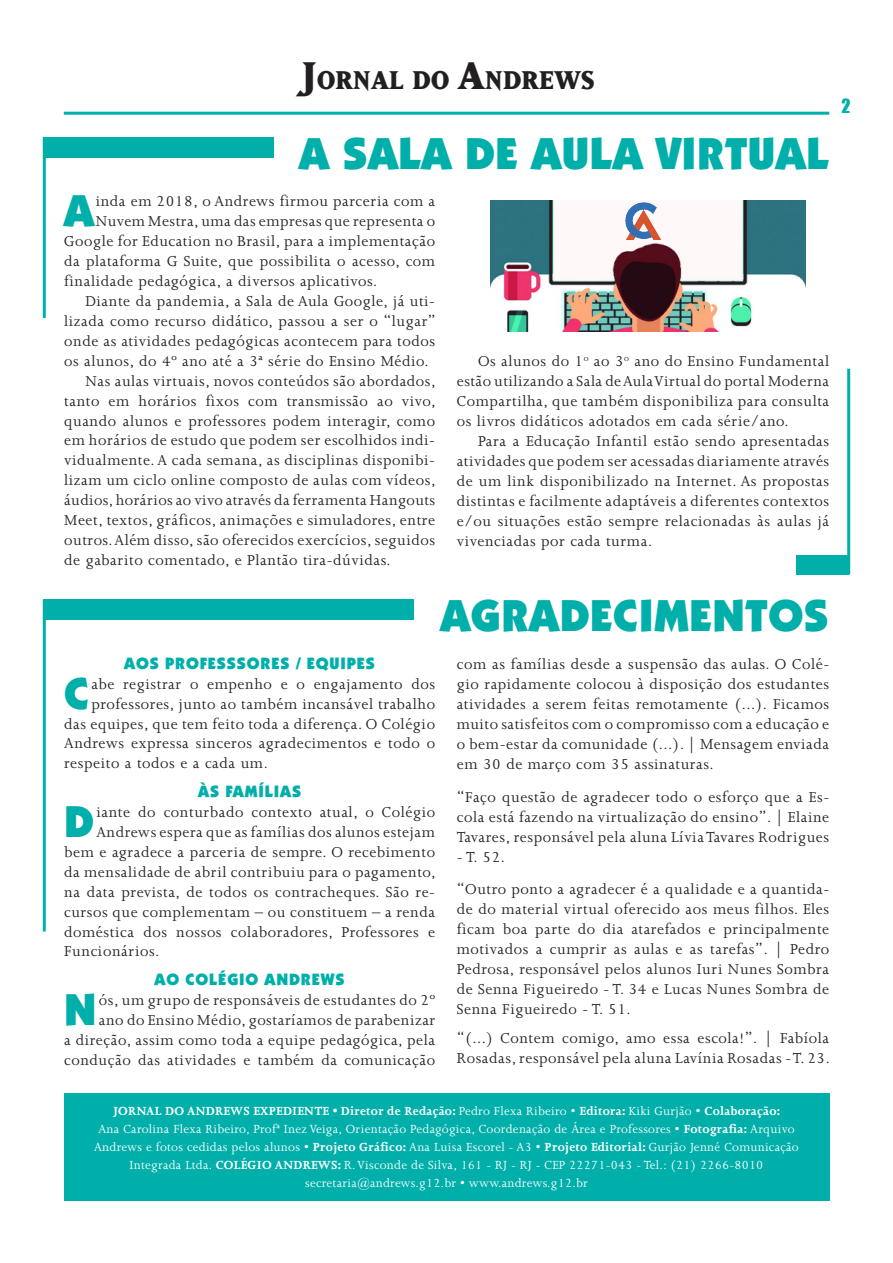
<style>
.page{position:relative;width:893px;height:1263px;background:#fff}
.page>*{position:absolute;margin:0;border:0;box-sizing:border-box;transform-origin:0 0}
.Títulos{font:900 45px "Itc Kabel";letter-spacing:.01em;color:#00afaa}
.texto{font:900 44.85px "Itc Kabel";color:#00afaa}
.t1{font:800 30px "Matrix";letter-spacing:.01em;color:#231f20}
.t2{font:18px "Impact";color:#00afaa}
.texto-2{font:16.5px/20px "Joanna";letter-spacing:.035em;color:#231f20;text-align:justify}
.texto-3{font:900 16.5px "Itc Kabel";letter-spacing:.05em;color:#00afaa}
.t3{font:13.5px/18px "Joanna";letter-spacing:.02em;color:#fff;text-align:center}
.t4{font:700 13.5px "Joanna";letter-spacing:.02em;color:#fff}
.s1{font-size:45px}
.s2{font-weight:400}
.s3{font-weight:700}
</style>
<div class="page">
<hr style="left:64px;top:112px;width:765px;height:3px;background:#00afaa">
<hr style="left:43px;top:138px;width:3px;height:180px;background:#00afaa">
<div style="left:43px;top:138px;width:231px;height:20px;background:#00afaa"></div>
<div style="left:64px;top:1093px;width:765px;height:108px;background:#00afaa"></div>
<hr style="left:43px;top:600px;width:3px;height:331px;background:#00afaa">
<div style="left:43px;top:600px;width:371px;height:20px;background:#00afaa"></div>
<hr style="left:847px;top:369px;width:3px;height:205px;background:#00afaa">
<div style="left:797px;top:555px;width:52px;height:20px;background:#00afaa"></div>
<img style="left:491px;top:200px;width:314px;height:132px">
<img style="left:620px;top:200px;width:47px;height:42px">
<h3 class="t1" style="left:301px;top:65px;width:295px"><span class="s1">J</span>ORNAL DO <span class="s1">A</span>NDREWS</h3>
<p class="Títulos" style="left:299px;top:125px;width:531px">A SALA DE AULA VIRTUAL</p>
<p class="texto" style="left:64px;top:183px;width:31px">A</p>
<p class="texto-2" style="left:96px;top:191px;width:341px">inda em 2018, o Andrews firmou parceria com a</p>
<p class="texto-2" style="left:96px;top:211px;width:341px">Nuvem Mestra, uma das empresas que representa o</p>
<p class="texto-2" style="left:64px;top:231px;width:372px">Google for Education no Brasil, para a implementação</p>
<p class="texto-2" style="left:64px;top:251px;width:372px">da plataforma G Suite, que possibilita o acesso, com</p>
<p class="texto-2" style="left:64px;top:271px;width:315px">finalidade pedagógica, a diversos aplicativos.</p>
<p class="texto-2" style="left:64px;top:291px;width:373px;text-indent:21px">Diante da pandemia, a Sala de Aula Google, já uti&shy;lizada como recurso didático, passou a ser o “lugar” onde as atividades pedagógicas acontecem para todos os alunos, do 4º ano até a 3ª série do Ensino Médio.</p>
<p class="texto-2" style="left:64px;top:371px;width:373px;text-indent:21px">Nas aulas virtuais, novos conteúdos são abordados, tanto em horários fixos com transmissão ao vivo, quando alunos e professores podem interagir, como em horários de estudo que podem ser escolhidos indi&shy;vidualmente. A cada semana, as disciplinas disponibi&shy;lizam um ciclo online composto de aulas com vídeos, áudios, horários ao vivo através da ferramenta Hangouts Meet, textos, gráficos, animações e simuladores, entre outros. Além disso, são oferecidos exercícios, seguidos de gabarito comentado, e Plantão tira-dúvidas.</p>
<p class="texto-2" style="left:457px;top:351px;width:374px;text-indent:21px">Os alunos do 1<sup>o</sup> ao 3<sup>o</sup> ano do Ensino Fundamental estão utilizando a Sala de Aula Virtual do portal Moderna Compartilha, que também disponibiliza para consulta os livros didáticos adotados em cada série/ano.</p>
<p class="texto-2" style="left:457px;top:431px;width:374px;text-indent:21px">Para a Educação Infantil estão sendo apresentadas atividades que podem ser acessadas diariamente através de um link disponibilizado na Internet. As propostas distintas e facilmente adaptáveis a diferentes contextos e/ou situações estão sempre relacionadas às aulas já vivenciadas por cada turma.</p>
<p class="Títulos" style="left:440px;top:588px;width:390px">AGRADECIMENTOS</p>
<p class="texto-3" style="left:124px;top:653px;width:252px">AOS PROFESSSORES / EQUIPES</p>
<p class="texto" style="left:64px;top:665px;width:26px">C</p>
<p class="texto-2" style="left:91px;top:674px;width:345px">abe registrar o empenho e o engajamento dos</p>
<p class="texto-2" style="left:91px;top:694px;width:345px">professores, junto ao também incansável trabalho</p>
<p class="texto-2" style="left:64px;top:714px;width:372px">das equipes, que tem feito toda a diferença. O Colégio</p>
<p class="texto-2" style="left:64px;top:734px;width:372px">Andrews expressa sinceros agradecimentos e todo o</p>
<p class="texto-2" style="left:64px;top:754px;width:205px">respeito a todos e a cada um.</p>
<p class="texto-3" style="left:198px;top:781px;width:104px">ÀS FAMÍLIAS</p>
<p class="texto" style="left:64px;top:794px;width:31px">D</p>
<p class="texto-2" style="left:96px;top:802px;width:340px">iante do conturbado contexto atual, o Colégio</p>
<p class="texto-2" style="left:96px;top:822px;width:340px">Andrews espera que as famílias dos alunos estejam</p>
<p class="texto-2" style="left:64px;top:842px;width:372px">bem e agradece a parceria de sempre. O recebimento</p>
<p class="texto-2" style="left:64px;top:862px;width:373px">da mensalidade de abril contribuiu para o pagamento,</p>
<p class="texto-2" style="left:64px;top:882px;width:372px">na data prevista, de todos os contracheques. São re-</p>
<p class="texto-2" style="left:64px;top:902px;width:372px">cursos que complementam – ou constituem – a renda</p>
<p class="texto-2" style="left:64px;top:922px;width:372px">doméstica dos nossos colaboradores, Professores e</p>
<p class="texto-2" style="left:64px;top:942px;width:96px">Funcionários.</p>
<p class="texto-3" style="left:155px;top:969px;width:192px">AO COLÉGIO ANDREWS</p>
<p class="texto" style="left:64px;top:982px;width:34px">N</p>
<p class="texto-2" style="left:64px;top:990px;width:373px;text-align:right">ós, um grupo de responsáveis de estudantes do 2º<br>ano do Ensino Médio, gostaríamos de parabenizar<br>a direção, assim como toda a equipe pedagógica, pela condução das atividades e também da comunicação</p>
<p class="texto-2" style="left:457px;top:655px;width:374px">com as famílias desde a suspensão das aulas. O Colé&shy;gio rapidamente colocou à disposição dos estudantes atividades a serem feitas remotamente (...). Ficamos muito satisfeitos com o compromisso com a educação e o bem-estar da comunidade (...). | Mensagem enviada em 30 de março com 35 assinaturas.</p>
<p class="texto-2" style="left:457px;top:787px;width:374px">“Faço questão de agradecer todo o esforço que a Es&shy;cola está fazendo na virtualização do ensino”. | Elaine Tavares, responsável pela aluna Lívia Tavares Rodrigues</p>
<p class="texto-2" style="left:457px;top:847px;width:50px">- T. 52.</p>
<p class="texto-2" style="left:457px;top:880px;width:374px">“Outro ponto a agradecer é a qualidade e a quantida&shy;de do material virtual oferecido aos meus filhos. Eles ficam boa parte do dia atarefados e principalmente motivados a cumprir as aulas e as tarefas”. | Pedro Pedrosa, responsável pelos alunos Iuri Nunes Sombra de Senna Figueiredo - T. 34 e Lucas Nunes Sombra de Senna Figueiredo - T. 51.</p>
<p class="texto-2" style="left:457px;top:1028px;width:375px">“(...) Contem comigo, amo essa escola!”. | Fabíola<br>Rosadas, responsável pela aluna Lavínia Rosadas - T. 23.</p>
<p class="t2" style="left:841px;top:92px;width:11px">2</p>
<p class="t4" style="left:113px;top:1103px;width:668px">JORNAL DO ANDREWS EXPEDIENTE • Diretor de Redação: <span class="s2">Pedro Flexa Ribeiro •</span> Editora: <span class="s2">Kiki Gurjão •</span> Colaboração:</p>
<p class="t3" style="left:94px;top:1120px;width:706px">Ana Carolina Flexa Ribeiro, Profª Inez Veiga, Orientação Pedagógica, Coordenação de Área e Professores • <span class="s3">Fotografia:</span> Arquivo<br>Andrews e fotos cedidas pelos alunos • <span class="s3">Projeto Gráfico:</span> Ana Luisa Escorel - A3 • <span class="s3">Projeto Editorial:</span> Gurjão Jenné Comunicação<br>Integrada Ltda. <span class="s3">COLÉGIO ANDREWS:</span> R. Visconde de Silva, 161 - RJ - RJ - CEP 22271-043 - Tel.: (21) 2266-8010</p>
<p class="t3" style="left:305px;top:1174px;width:284px">secretaria@andrews.g12.br • www.andrews.g12.br</p>
</div>
